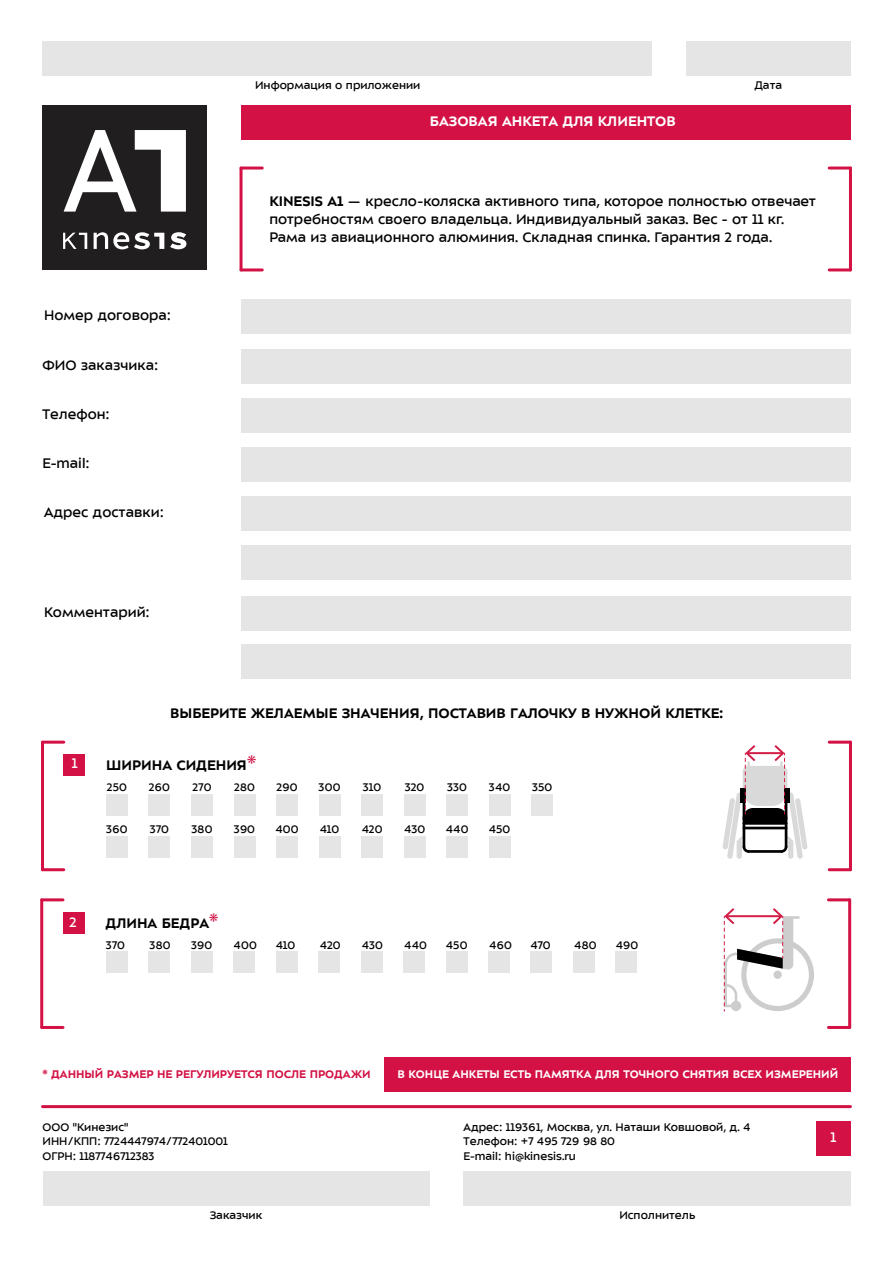
<style>
.page{position:relative;width:893px;height:1263px;background:#fff}
.page>*{position:absolute;margin:0;border:0;box-sizing:border-box;transform-origin:0 0}
.t1{font:15px/18px "ALS Sector";color:#000}
.t2{font:700 15px "ALS Sector";color:#000}
.t3{font:700 15px "ALS Sector";color:#fff}
.t4{font:15px "ALS Sector";color:#fff}
.t5{font:12px/14.4px "ALS Sector";color:#000}
.t6{font:700 12px "ALS Sector";color:#fff}
.t7{font:700 12px "ALS Sector";color:#d31144}
.s1{font-weight:700}
.s2{font-weight:400;font-size:21px;color:#d31144}
</style>
<div class="page">
<svg style="left:723px;top:745px;width:84px;height:114px"></svg>
<div style="left:106px;top:836px;width:22px;height:22px;background:#e5e5e5"></div>
<div style="left:149px;top:836px;width:21px;height:22px;background:#e5e5e5"></div>
<div style="left:191px;top:836px;width:22px;height:22px;background:#e5e5e5"></div>
<div style="left:234px;top:836px;width:21px;height:22px;background:#e5e5e5"></div>
<div style="left:276px;top:836px;width:22px;height:22px;background:#e5e5e5"></div>
<div style="left:319px;top:836px;width:21px;height:22px;background:#e5e5e5"></div>
<div style="left:361px;top:836px;width:22px;height:22px;background:#e5e5e5"></div>
<div style="left:404px;top:836px;width:21px;height:22px;background:#e5e5e5"></div>
<div style="left:446px;top:836px;width:22px;height:22px;background:#e5e5e5"></div>
<div style="left:489px;top:836px;width:21px;height:22px;background:#e5e5e5"></div>
<div style="left:106px;top:794px;width:22px;height:21px;background:#e5e5e5"></div>
<div style="left:149px;top:794px;width:21px;height:21px;background:#e5e5e5"></div>
<div style="left:191px;top:794px;width:22px;height:21px;background:#e5e5e5"></div>
<div style="left:234px;top:794px;width:21px;height:21px;background:#e5e5e5"></div>
<div style="left:276px;top:794px;width:22px;height:21px;background:#e5e5e5"></div>
<div style="left:319px;top:794px;width:21px;height:21px;background:#e5e5e5"></div>
<div style="left:361px;top:794px;width:22px;height:21px;background:#e5e5e5"></div>
<div style="left:404px;top:794px;width:21px;height:21px;background:#e5e5e5"></div>
<div style="left:446px;top:794px;width:22px;height:21px;background:#e5e5e5"></div>
<div style="left:489px;top:794px;width:21px;height:21px;background:#e5e5e5"></div>
<div style="left:531px;top:794px;width:22px;height:21px;background:#e5e5e5"></div>
<div style="left:64px;top:754px;width:21px;height:21px;background:#d31144"></div>
<hr style="left:829px;top:268px;width:21px;height:3px;background:#d31144">
<hr style="left:849px;top:168px;width:3px;height:102px;background:#d31144">
<hr style="left:829px;top:167px;width:21px;height:3px;background:#d31144">
<hr style="left:43px;top:741px;width:21px;height:3px;background:#d31144">
<hr style="left:41px;top:742px;width:3px;height:128px;background:#d31144">
<hr style="left:43px;top:868px;width:21px;height:3px;background:#d31144">
<hr style="left:829px;top:868px;width:21px;height:3px;background:#d31144">
<hr style="left:849px;top:742px;width:3px;height:128px;background:#d31144">
<hr style="left:829px;top:741px;width:21px;height:3px;background:#d31144">
<hr style="left:43px;top:1105px;width:807px;height:3px;background:#d31144">
<div style="left:816px;top:1121px;width:34px;height:34px;background:#d31144"></div>
<div style="left:241px;top:105px;width:609px;height:34px;background:#d31144"></div>
<div style="left:43px;top:105px;width:164px;height:165px;background:#211e1f"></div>
<svg style="left:170px;top:232px;width:16px;height:17px"></svg>
<svg style="left:94px;top:232px;width:70px;height:17px"></svg>
<svg style="left:63px;top:233px;width:24px;height:16px"></svg>
<svg style="left:64px;top:130px;width:122px;height:82px"></svg>
<div style="left:385px;top:1057px;width:466px;height:34px;background:#d31144"></div>
<div style="left:43px;top:1171px;width:386px;height:34px;background:#e5e5e5"></div>
<div style="left:241px;top:300px;width:609px;height:34px;background:#e5e5e5"></div>
<div style="left:43px;top:41px;width:609px;height:34px;background:#e5e5e5"></div>
<div style="left:686px;top:41px;width:164px;height:34px;background:#e5e5e5"></div>
<div style="left:241px;top:350px;width:609px;height:34px;background:#e5e5e5"></div>
<div style="left:241px;top:399px;width:609px;height:34px;background:#e5e5e5"></div>
<div style="left:241px;top:448px;width:609px;height:34px;background:#e5e5e5"></div>
<div style="left:241px;top:497px;width:609px;height:34px;background:#e5e5e5"></div>
<div style="left:241px;top:546px;width:609px;height:34px;background:#e5e5e5"></div>
<div style="left:241px;top:596px;width:609px;height:34px;background:#e5e5e5"></div>
<div style="left:241px;top:645px;width:609px;height:34px;background:#e5e5e5"></div>
<div style="left:463px;top:1171px;width:388px;height:34px;background:#e5e5e5"></div>
<div style="left:63px;top:912px;width:21px;height:21px;background:#d31144"></div>
<div style="left:106px;top:952px;width:21px;height:21px;background:#e5e5e5"></div>
<div style="left:148px;top:952px;width:22px;height:21px;background:#e5e5e5"></div>
<div style="left:191px;top:952px;width:21px;height:21px;background:#e5e5e5"></div>
<div style="left:233px;top:952px;width:22px;height:21px;background:#e5e5e5"></div>
<div style="left:276px;top:952px;width:21px;height:21px;background:#e5e5e5"></div>
<div style="left:318px;top:952px;width:22px;height:21px;background:#e5e5e5"></div>
<div style="left:361px;top:952px;width:21px;height:21px;background:#e5e5e5"></div>
<div style="left:404px;top:952px;width:21px;height:21px;background:#e5e5e5"></div>
<div style="left:446px;top:952px;width:21px;height:21px;background:#e5e5e5"></div>
<div style="left:489px;top:952px;width:21px;height:21px;background:#e5e5e5"></div>
<div style="left:531px;top:952px;width:21px;height:21px;background:#e5e5e5"></div>
<div style="left:573px;top:952px;width:21px;height:21px;background:#e5e5e5"></div>
<div style="left:616px;top:952px;width:21px;height:21px;background:#e5e5e5"></div>
<hr style="left:42px;top:898px;width:21px;height:3px;background:#d31144">
<hr style="left:40px;top:900px;width:3px;height:127px;background:#d31144">
<hr style="left:42px;top:1026px;width:21px;height:3px;background:#d31144">
<hr style="left:828px;top:1026px;width:22px;height:3px;background:#d31144">
<hr style="left:848px;top:900px;width:3px;height:127px;background:#d31144">
<hr style="left:828px;top:898px;width:22px;height:3px;background:#d31144">
<svg style="left:724px;top:908px;width:90px;height:103px"></svg>
<hr style="left:241px;top:167px;width:21px;height:3px;background:#d31144">
<hr style="left:240px;top:168px;width:3px;height:102px;background:#d31144">
<hr style="left:241px;top:268px;width:21px;height:3px;background:#d31144">
<p class="t5" style="left:255px;top:78px;width:167px">Информация о приложении</p>
<p class="t5" style="left:754px;top:78px;width:29px">Дата</p>
<p class="t3" style="left:430px;top:113px;width:247px">БАЗОВАЯ АНКЕТА ДЛЯ КЛИЕНТОВ</p>
<p class="t1" style="left:44px;top:307px;width:129px">Номер договора:</p>
<p class="t1" style="left:43px;top:356px;width:117px">ФИО заказчика:</p>
<p class="t1" style="left:43px;top:405px;width:69px">Телефон:</p>
<p class="t1" style="left:43px;top:455px;width:49px">E-mail:</p>
<p class="t1" style="left:44px;top:503px;width:121px">Адрес доставки:</p>
<p class="t1" style="left:44px;top:603px;width:107px">Комментарий:</p>
<p class="t1" style="left:269px;top:192px;width:548px"><span class="s1">KINESIS A1</span> — кресло-коляска активного типа, которое полностью отвечает потребностям своего владельца. Индивидуальный заказ. Вес - от 11 кг.<br>Рама из авиационного алюминия. Складная спинка. Гарантия 2 года.</p>
<p class="t4" style="left:72px;top:756px;width:7px">1</p>
<p class="t2" style="left:170px;top:705px;width:554px">ВЫБЕРИТЕ ЖЕЛАЕМЫЕ ЗНАЧЕНИЯ, ПОСТАВИВ ГАЛОЧКУ В НУЖНОЙ КЛЕТКЕ:</p>
<p class="t2" style="left:106px;top:757px;width:151px">ШИРИНА СИДЕНИЯ<span class="s2">*</span></p>
<p class="t5" style="left:107px;top:780px;width:22px">250</p>
<p class="t5" style="left:149px;top:780px;width:23px">260</p>
<p class="t5" style="left:193px;top:780px;width:20px">270</p>
<p class="t5" style="left:234px;top:780px;width:22px">280</p>
<p class="t5" style="left:276px;top:780px;width:23px">290</p>
<p class="t5" style="left:319px;top:780px;width:23px">300</p>
<p class="t5" style="left:363px;top:780px;width:20px">310</p>
<p class="t5" style="left:405px;top:780px;width:21px">320</p>
<p class="t5" style="left:447px;top:780px;width:21px">330</p>
<p class="t5" style="left:489px;top:780px;width:23px">340</p>
<p class="t5" style="left:532px;top:780px;width:22px">350</p>
<p class="t5" style="left:106px;top:822px;width:23px">360</p>
<p class="t5" style="left:150px;top:822px;width:21px">370</p>
<p class="t5" style="left:192px;top:822px;width:22px">380</p>
<p class="t5" style="left:234px;top:822px;width:23px">390</p>
<p class="t5" style="left:275px;top:822px;width:25px">400</p>
<p class="t5" style="left:320px;top:822px;width:21px">410</p>
<p class="t5" style="left:362px;top:822px;width:22px">420</p>
<p class="t5" style="left:404px;top:822px;width:23px">430</p>
<p class="t5" style="left:446px;top:822px;width:24px">440</p>
<p class="t5" style="left:489px;top:822px;width:23px">450</p>
<p class="t4" style="left:70px;top:914px;width:9px">2</p>
<p class="t2" style="left:106px;top:915px;width:114px">ДЛИНА БЕДРА<span class="s2">*</span></p>
<p class="t5" style="left:106px;top:937px;width:21px">370</p>
<p class="t5" style="left:150px;top:937px;width:22px">380</p>
<p class="t5" style="left:191px;top:937px;width:23px">390</p>
<p class="t5" style="left:234px;top:937px;width:25px">400</p>
<p class="t5" style="left:276px;top:937px;width:21px">410</p>
<p class="t5" style="left:320px;top:937px;width:22px">420</p>
<p class="t5" style="left:362px;top:937px;width:23px">430</p>
<p class="t5" style="left:404px;top:937px;width:24px">440</p>
<p class="t5" style="left:446px;top:937px;width:23px">450</p>
<p class="t5" style="left:489px;top:937px;width:24px">460</p>
<p class="t5" style="left:531px;top:937px;width:22px">470</p>
<p class="t5" style="left:574px;top:937px;width:24px">480</p>
<p class="t5" style="left:616px;top:937px;width:24px">490</p>
<p class="t7" style="left:43px;top:1068px;width:330px">* ДАННЫЙ РАЗМЕР НЕ РЕГУЛИРУЕТСЯ ПОСЛЕ ПРОДАЖИ</p>
<p class="t6" style="left:398px;top:1068px;width:442px">В КОНЦЕ АНКЕТЫ ЕСТЬ ПАМЯТКА ДЛЯ ТОЧНОГО СНЯТИЯ ВСЕХ ИЗМЕРЕНИЙ</p>
<p class="t5" style="left:43px;top:1120px;width:187px">ООО "Кинезис"<br>ИНН/КПП: 7724447974/772401001<br>ОГРН: 1187746712383</p>
<p class="t5" style="left:464px;top:1120px;width:288px">Адрес: 119361, Москва, ул. Наташи Ковшовой, д. 4<br>Телефон: +7 495 729 98 80<br>E-mail: hi@kinesis.ru</p>
<p class="t5" style="left:210px;top:1208px;width:54px">Заказчик</p>
<p class="t5" style="left:619px;top:1208px;width:77px">Исполнитель</p>
<p class="t4" style="left:831px;top:1129px;width:7px">1</p>
</div>
